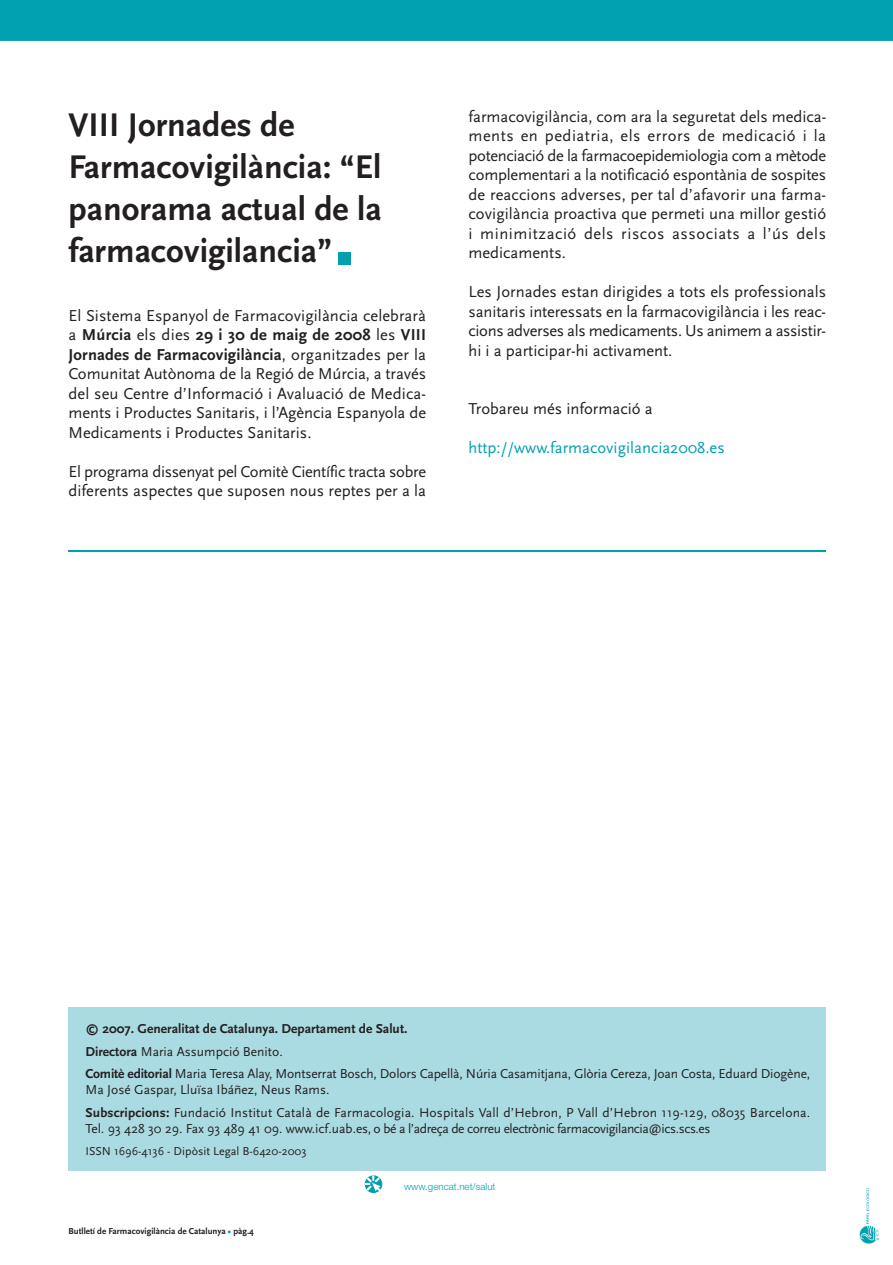
<style>
.page{position:relative;width:893px;height:1265px;background:#fff}
.page>*{position:absolute;margin:0;border:0;box-sizing:border-box;transform-origin:0 0}
.t1{font:700 34.2px/42px "Scala Sans";color:#231f20}
.t2{font:16.5px/19.5px "Scala Sans";color:#231f20;text-align:justify}
.t3{font:16.5px/19.5px "Scala Sans";letter-spacing:-.02em;color:#231f20}
.t4{font:16.5px "Scala Sans";color:#00a0b0}
.t5{font:13.5px/22.5px "Scala Sans";letter-spacing:-.01em;color:#231f20}
.t6{font:13.5px/22.5px "Scala Sans";letter-spacing:.01em;color:#231f20}
.t7{font:13.5px "Scala Sans";letter-spacing:-.03em;color:#231f20}
.t8{font:12px "Scala Sans";color:#231f20}
.t9{font:300 9.75px "Helvetica Neue";color:#00a0b0}
.t10{font:700 9px "Scala Sans";color:#231f20}
.s1{font-weight:700}
.s2{color:#00a0b0}
</style>
<div class="page">
<div style="left:0;top:0;width:892px;height:41px;background:#00a0b0"></div>
<div style="left:68px;top:1007px;width:757px;height:164px;background:#abdbe2"></div>
<img style="left:859px;top:1188px;width:21px;height:56px">
<div style="left:365px;top:1175px;width:17px;height:17px;background:#0ea5b4;border:1px solid #00a0b0;border-radius:50%"></div>
<svg style="left:364px;top:1175px;width:17px;height:17px"></svg>
<hr style="left:68px;top:550px;width:757px;height:2px;background:#00a0b0">
<div style="left:338px;top:252px;width:13px;height:13px;background:#00a0b0"></div>
<h1 class="t1" style="left:68px;top:107px;width:314px">VIII Jornades de<br>Farmacovigilància: “El panorama actual de la farmacovigilancia”</h1>
<p class="t2" style="left:68px;top:307px;width:359px">El Sistema Espanyol de Farmacovigilància celebrarà a <span class="s1">Múrcia</span> els dies <span class="s1">29 i 30 de maig de 2008</span> les <span class="s1">VIII Jornades de Farmacovigilància</span>, organitzades per la Comunitat Autònoma de la Regió de Múrcia, a través del seu Centre d’Informació i Avaluació de Medica&shy;ments i Productes Sanitaris, i l’Agència Espanyola de Medicaments i Productes Sanitaris.</p>
<p class="t3" style="left:68px;top:463px;width:359px">El programa dissenyat pel Comitè Científic tracta sobre diferents aspectes que suposen nous reptes per a la</p>
<p class="t2" style="left:468px;top:108px;width:359px">farmacovigilància, com ara la seguretat dels medica&shy;ments en pediatria, els errors de medicació i la potenciació de la farmacoepidemiologia com a mètode complementari a la notificació espontània de sospites de reaccions adverses, per tal d’afavorir una farma&shy;covigilància proactiva que permeti una millor gestió i minimització dels riscos associats a l’ús dels medicaments.</p>
<p class="t2" style="left:468px;top:284px;width:359px">Les Jornades estan dirigides a tots els professionals sanitaris interessats en la farmacovigilància i les reac&shy;cions adverses als medicaments. Us animem a assistir&shy;hi i a participar-hi activament.</p>
<p class="t2" style="left:468px;top:401px;width:185px">Trobareu més informació a</p>
<p class="t4" style="left:468px;top:441px;width:257px">http://www.farmacovigilancia2008.es</p>
<p class="t5" style="left:85px;top:1018px;width:726px"><span class="s1">© 2007. Generalitat de Catalunya. Departament de Salut.<br>Directora</span> Maria Assumpció Benito.<br><span class="s1">Comitè editorial</span> Maria Teresa Alay, Montserrat Bosch, Dolors Capellà, Núria Casamitjana, Glòria Cereza, Joan Costa, Eduard Diogène,</p>
<p class="t6" style="left:85px;top:1080px;width:726px">Ma José Gaspar, Lluïsa Ibáñez, Neus Rams.<br><span class="s1">Subscripcions:</span> Fundació Institut Català de Farmacologia. Hospitals Vall d’Hebron, P Vall d’Hebron 119-129, 08035 Barcelona.</p>
<p class="t7" style="left:85px;top:1123px;width:626px">Tel. 93 428 30 29. Fax 93 489 41 09. www.icf.uab.es, o bé a l’adreça de correu electrònic farmacovigilancia@ics.scs.es</p>
<p class="t8" style="left:85px;top:1146px;width:222px">ISSN 1696-4136 - Dipòsit Legal B-6420-2003</p>
<p class="t10" style="left:68px;top:1227px;width:187px">Butlletí de Farmacovigilància de Catalunya <span class="s2">•</span> pàg.4</p>
<p class="t9" style="left:404px;top:1182px;width:93px">www.gencat.net/salut</p>
</div>
